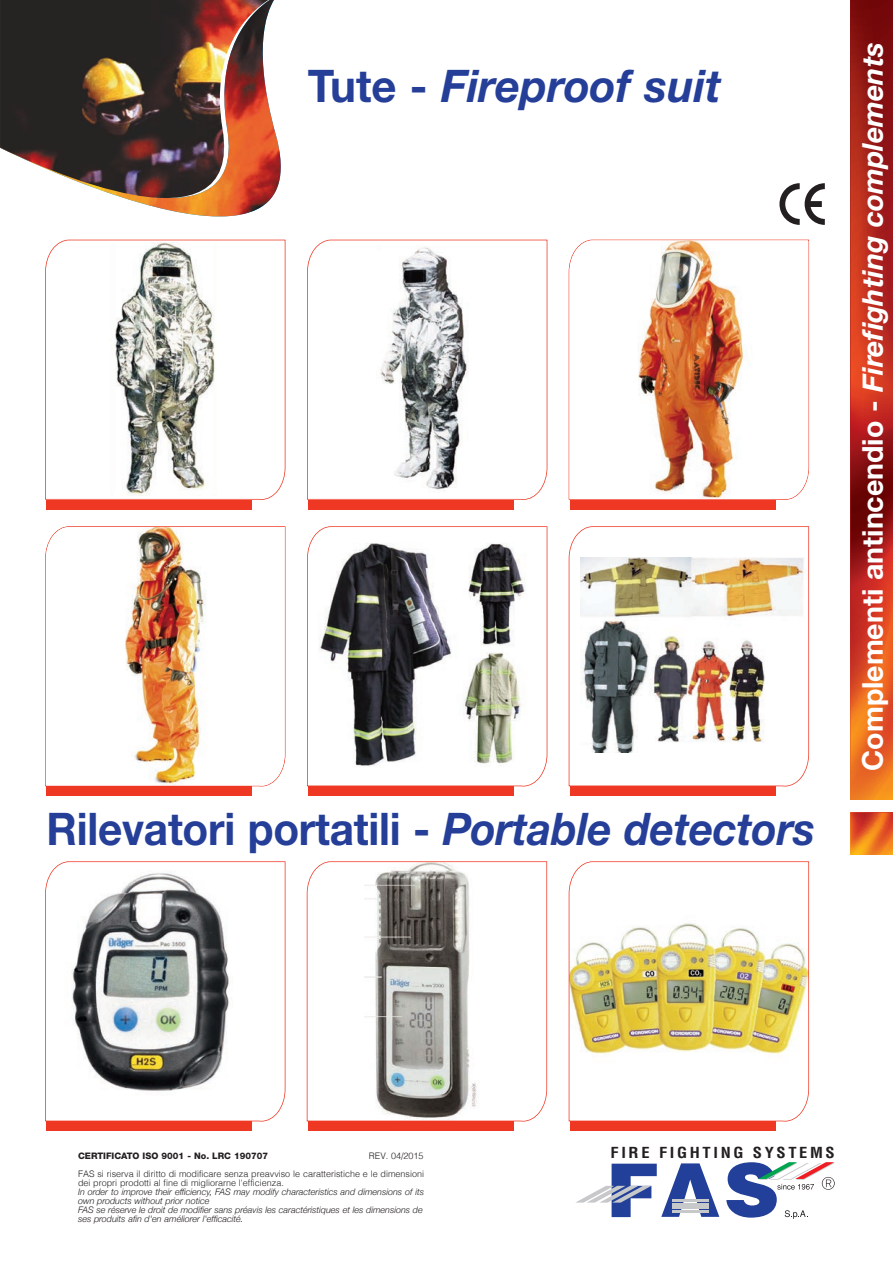
<style>
.page{position:relative;width:893px;height:1263px;background:#fff}
.page>*{position:absolute;margin:0;border:0;box-sizing:border-box;transform-origin:0 0}
.t1{font:700 45px "Helvetica Neue";letter-spacing:-.005em;color:#253f99;scale:.94 1}
.t2{font:italic 700 45px "Helvetica Neue";color:#253f99}
.t3{font:700 28.5px "Helvetica Neue";color:#fff}
.t4{font:700 condensed 14.85px "Helvetica";letter-spacing:.16em;color:#231f20;scale:1.11 1}
.t5{font:italic 300 9px/9px "Helvetica Neue";color:#231f20}
.t6{font:300 9px/9px "Helvetica";color:#231f20}
.t7{font:800 9px "Helvetica Neue";color:#231f20}
.s1{font-style:normal}
.s2{font-style:italic}
</style>
<div class="page">
<svg style="left:850px;top:0;width:43px;height:784px;background:#b32d1a"></svg>
<svg style="left:576px;top:1163px;width:143px;height:54px"></svg>
<svg style="left:726px;top:1162px;width:109px;height:57px"></svg>
<svg style="left:850px;top:812px;width:43px;height:43px;background:#e56921"></svg>
<img style="left:127px;top:0;width:154px;height:217px">
<img style="left:0;top:0;width:268px;height:199px">
<div style="left:47px;top:500px;width:205px;height:10px;background:#ef3823"></div>
<svg style="left:45px;top:240px;width:240px;height:260px"></svg>
<div style="left:308px;top:500px;width:206px;height:10px;background:#ef3823"></div>
<svg style="left:307px;top:240px;width:240px;height:260px"></svg>
<div style="left:570px;top:500px;width:205px;height:10px;background:#ef3823"></div>
<img style="left:569px;top:240px;width:239px;height:259px">
<div style="left:47px;top:786px;width:205px;height:10px;background:#ef3823"></div>
<img style="left:46px;top:527px;width:239px;height:259px">
<div style="left:308px;top:786px;width:206px;height:10px;background:#ef3823"></div>
<svg style="left:307px;top:526px;width:240px;height:260px"></svg>
<div style="left:570px;top:786px;width:205px;height:10px;background:#ef3823"></div>
<img style="left:569px;top:526px;width:240px;height:260px">
<div style="left:47px;top:1121px;width:205px;height:10px;background:#ef3823"></div>
<svg style="left:45px;top:861px;width:240px;height:260px"></svg>
<div style="left:308px;top:1121px;width:205px;height:10px;background:#ef3823"></div>
<svg style="left:307px;top:861px;width:240px;height:260px"></svg>
<div style="left:570px;top:1121px;width:205px;height:10px;background:#ef3823"></div>
<img style="left:569px;top:861px;width:240px;height:260px">
<svg style="left:779px;top:183px;width:46px;height:42px"></svg>
<h1 class="t2" style="left:308px;top:58px;width:415px"><span class="s1">Tute -</span> Fireproof suit</h1>
<h1 class="t1" style="left:47px;top:801px;width:819px">Rilevatori portatili - <span class="s2">Portable detectors</span></h1>
<h2 class="t3" style="left:850px;top:771px;width:730px;rotate:-90deg">Complementi antincendio - <span class="s2">Firefighting complements</span></h2>
<p class="t7" style="left:78px;top:1151px;width:192px">CERTIFICATO ISO 9001 - No. LRC 190707</p>
<p class="t6" style="left:369px;top:1151px;width:56px">REV. 04/2015</p>
<p class="t6" style="left:78px;top:1168px;width:348px">FAS si riserva il diritto di modificare senza preavviso le caratteristiche e le dimensioni dei propri prodotti al fine di migliorarne l'efficienza.</p>
<p class="t5" style="left:78px;top:1186px;width:348px">In order to improve their efficiency, Fas may modify characteristics and dimensions of its own products without prior notice<br>Fas se réserve le droit de modifier sans préavis les caractéristiques et les dimensions de ses produits afin d'en améliorer l'efficacité.</p>
<h3 class="t4" style="left:610px;top:1144px;width:204px">FIRE FIGHTING SYSTEMS</h3>
</div>
